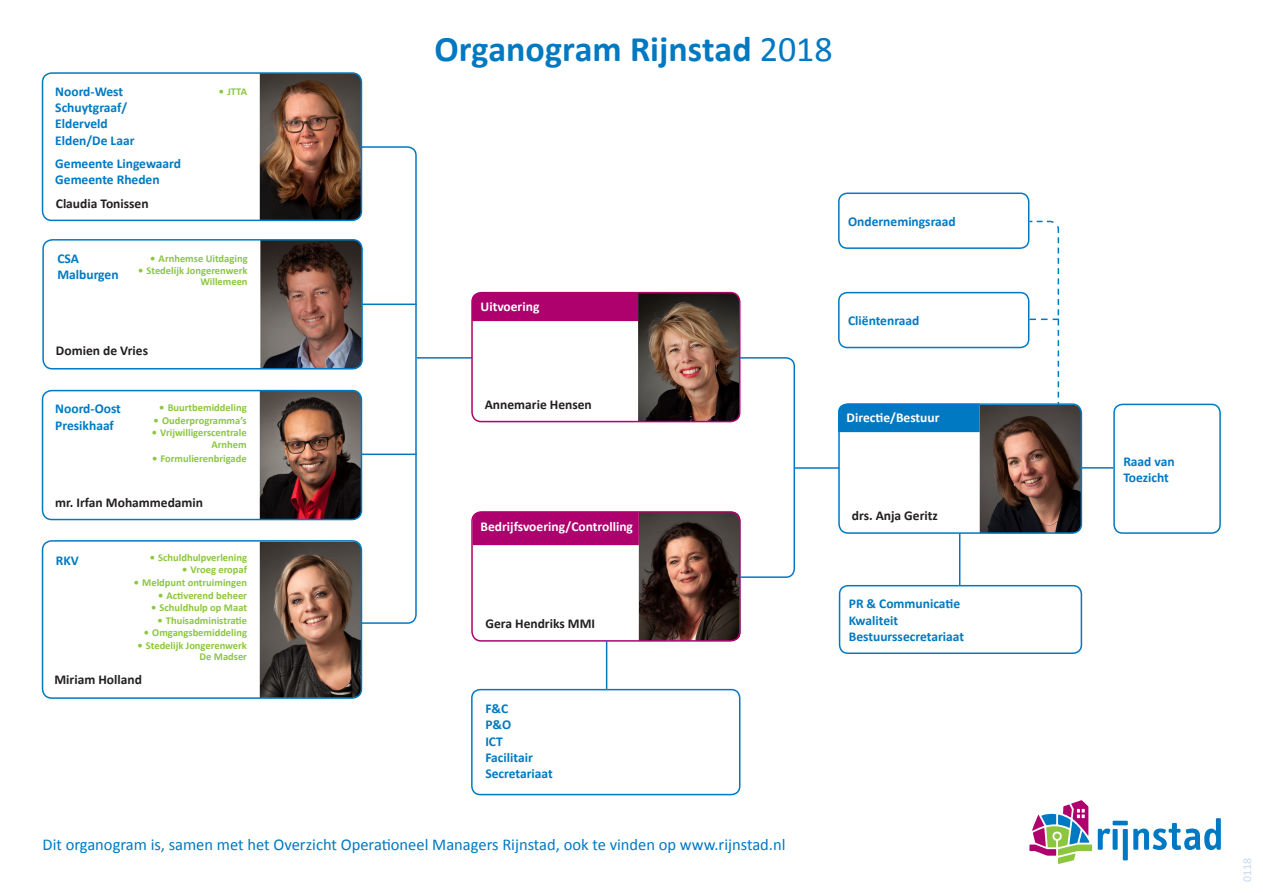
<style>
.page{position:relative;width:1263px;height:893px;background:#fff}
.page>*{position:absolute;margin:0;border:0;box-sizing:border-box;transform-origin:0 0}
.t1{font:700 36px "Calibri";color:#0079c2}
.t2{font:16.5px "Calibri";color:#0079c2}
.t3{font:700 13.5px/16.2px "Calibri";color:#0079c2}
.t4{font:700 13.5px "Calibri";color:#231f20}
.t5{font:700 13.5px "Calibri";color:#fff}
.t6{font:12px "Calibri";color:#c6d8ef}
.t7{font:700 10.5px/11.1px "Calibri";color:#8bc63e;text-align:right}
.s1{font-weight:400}
</style>
<div class="page">
<hr style="left:795px;top:467px;width:44px;height:2px;background:#0079c2">
<hr style="left:1081px;top:467px;width:32px;height:2px;background:#0079c2">
<hr style="left:606px;top:641px;width:1px;height:48px;background:#0079c2">
<hr style="left:959px;top:533px;width:1px;height:53px;background:#0079c2">
<hr style="left:417px;top:357px;width:55px;height:2px;background:#0079c2">
<svg style="left:1028px;top:220px;width:32px;height:183px"></svg>
<img style="left:638px;top:293px;width:102px;height:129px">
<img style="left:639px;top:512px;width:101px;height:128px">
<img style="left:980px;top:406px;width:100px;height:126px">
<div style="left:474px;top:295px;width:164px;height:26px;background:#af016e"></div>
<div style="left:838px;top:405px;width:142px;height:27px;background:#0079c2"></div>
<div style="left:471px;top:689px;width:269px;height:106px;border:2px solid #0079c2;border-radius:9px"></div>
<div style="left:1113px;top:404px;width:108px;height:130px;border:2px solid #0079c2;border-radius:9px"></div>
<div style="left:838px;top:292px;width:191px;height:56px;border:2px solid #0079c2;border-radius:9px"></div>
<div style="left:839px;top:585px;width:243px;height:69px;border:2px solid #0079c2;border-radius:9px"></div>
<div style="left:838px;top:193px;width:191px;height:56px;border:2px solid #0079c2;border-radius:9px"></div>
<img style="left:260px;top:391px;width:100px;height:128px">
<div style="left:42px;top:390px;width:320px;height:130px;border:2px solid #0079c2;border-radius:9px"></div>
<img style="left:260px;top:242px;width:100px;height:127px">
<div style="left:42px;top:239px;width:321px;height:130px;border:2px solid #0079c2;border-radius:9px"></div>
<img style="left:260px;top:542px;width:101px;height:155px">
<div style="left:42px;top:540px;width:320px;height:159px;border:2px solid #0079c2;border-radius:9px"></div>
<div style="left:471px;top:511px;width:269px;height:131px;border:2px solid #af016e;border-radius:9px"></div>
<div style="left:471px;top:292px;width:269px;height:130px;border:2px solid #af016e;border-radius:9px"></div>
<div style="left:838px;top:403px;width:244px;height:131px;border:2px solid #0079c2;border-radius:9px"></div>
<svg style="left:360px;top:146px;width:57px;height:479px"></svg>
<svg style="left:738px;top:356px;width:58px;height:223px"></svg>
<svg style="left:1029px;top:800px;width:63px;height:64px"></svg>
<svg style="left:1098px;top:828px;width:12px;height:22px"></svg>
<div style="left:1112px;top:829px;width:6px;height:21px;background:#0079c2"></div>
<svg style="left:1133px;top:818px;width:88px;height:32px"></svg>
<div style="left:1123px;top:829px;width:5px;height:31px;background:#0079c2"></div>
<hr style="left:1112px;top:821px;width:16px;height:4px;background:#0079c2">
<img style="left:260px;top:74px;width:101px;height:146px">
<div style="left:42px;top:72px;width:320px;height:149px;border:2px solid #0079c2;border-radius:9px"></div>
<div style="left:473px;top:512px;width:166px;height:33px;background:#af016e"></div>
<p class="t3" style="left:55px;top:83px;width:69px">Noord-West</p>
<p class="t3" style="left:55px;top:100px;width:73px">Schuytgraaf/</p>
<p class="t3" style="left:55px;top:116px;width:54px">Elderveld</p>
<p class="t3" style="left:55px;top:132px;width:81px">Elden/De Laar</p>
<p class="t3" style="left:55px;top:156px;width:127px">Gemeente Lingewaard</p>
<p class="t3" style="left:55px;top:172px;width:106px">Gemeente Rheden</p>
<p class="t4" style="left:56px;top:195px;width:94px">Claudia Tonissen</p>
<p class="t7" style="left:219px;top:86px;width:30px">• JTTA</p>
<p class="t3" style="left:57px;top:250px;width:23px">CSA</p>
<p class="t3" style="left:57px;top:266px;width:63px">Malburgen</p>
<p class="t7" style="left:150px;top:252px;width:99px">• Arnhemse Uitdaging</p>
<p class="t7" style="left:138px;top:265px;width:111px">• Stedelijk Jongerenwerk<br>Willemeen</p>
<p class="t4" style="left:56px;top:342px;width:94px">Domien de Vries</p>
<p class="t7" style="left:159px;top:402px;width:89px">• Buurtbemiddeling</p>
<p class="t7" style="left:154px;top:415px;width:95px">• Ouderprogramma’s</p>
<p class="t7" style="left:152px;top:427px;width:96px">• Vrijwilligerscentrale<br>Arnhem</p>
<p class="t7" style="left:152px;top:453px;width:96px">• Formulierenbrigade</p>
<p class="t4" style="left:55px;top:494px;width:149px">mr. Irfan Mohammedamin</p>
<p class="t3" style="left:55px;top:401px;width:67px">Noord-Oost</p>
<p class="t3" style="left:55px;top:417px;width:60px">Presikhaaf</p>
<p class="t3" style="left:56px;top:552px;width:24px">RKV</p>
<p class="t7" style="left:150px;top:552px;width:99px">• Schuldhulpverlening</p>
<p class="t7" style="left:182px;top:564px;width:66px">• Vroeg eropaf</p>
<p class="t7" style="left:134px;top:577px;width:115px">• Meldpunt ontruimingen</p>
<p class="t7" style="left:158px;top:589px;width:90px">• Activerend beheer</p>
<p class="t7" style="left:151px;top:602px;width:97px">• Schuldhulp op Maat</p>
<p class="t7" style="left:157px;top:615px;width:91px">• Thuisadministratie</p>
<p class="t7" style="left:144px;top:627px;width:105px">• Omgangsbemiddeling</p>
<p class="t7" style="left:137px;top:640px;width:111px">• Stedelijk Jongerenwerk<br>De Madser</p>
<p class="t4" style="left:55px;top:671px;width:89px">Miriam Holland</p>
<p class="t1" style="left:434px;top:26px;width:400px">Organogram Rijnstad <span class="s1">2018</span></p>
<p class="t5" style="left:480px;top:298px;width:60px">Uitvoering</p>
<p class="t4" style="left:485px;top:396px;width:109px">Annemarie Hensen</p>
<p class="t5" style="left:480px;top:517px;width:154px">Bedrijfsvoering/Controlling</p>
<p class="t4" style="left:485px;top:615px;width:111px">Gera Hendriks MMI</p>
<p class="t3" style="left:485px;top:701px;width:24px">F&amp;C</p>
<p class="t3" style="left:485px;top:717px;width:27px">P&amp;O</p>
<p class="t3" style="left:485px;top:733px;width:19px">ICT</p>
<p class="t3" style="left:485px;top:749px;width:49px">Facilitair</p>
<p class="t3" style="left:485px;top:765px;width:69px">Secretariaat</p>
<p class="t3" style="left:848px;top:213px;width:109px">Ondernemingsraad</p>
<p class="t3" style="left:848px;top:313px;width:73px">Cliëntenraad</p>
<p class="t5" style="left:846px;top:409px;width:94px">Directie/Bestuur</p>
<p class="t4" style="left:852px;top:507px;width:88px">drs. Anja Geritz</p>
<p class="t3" style="left:849px;top:596px;width:113px">PR &amp; Communicatie</p>
<p class="t3" style="left:849px;top:612px;width:51px">Kwaliteit</p>
<p class="t3" style="left:849px;top:628px;width:117px">Bestuurssecretariaat</p>
<p class="t2" style="left:43px;top:834px;width:744px">Dit organogram is, samen met het Overzicht Operationeel Managers Rijnstad, ook te vinden op www.rijnstad.nl</p>
<p class="t3" style="left:1123px;top:453px;width:53px">Raad van<br>Toezicht</p>
<p class="t6" style="left:1239px;top:882px;width:26px;rotate:-90deg">0118</p>
</div>
